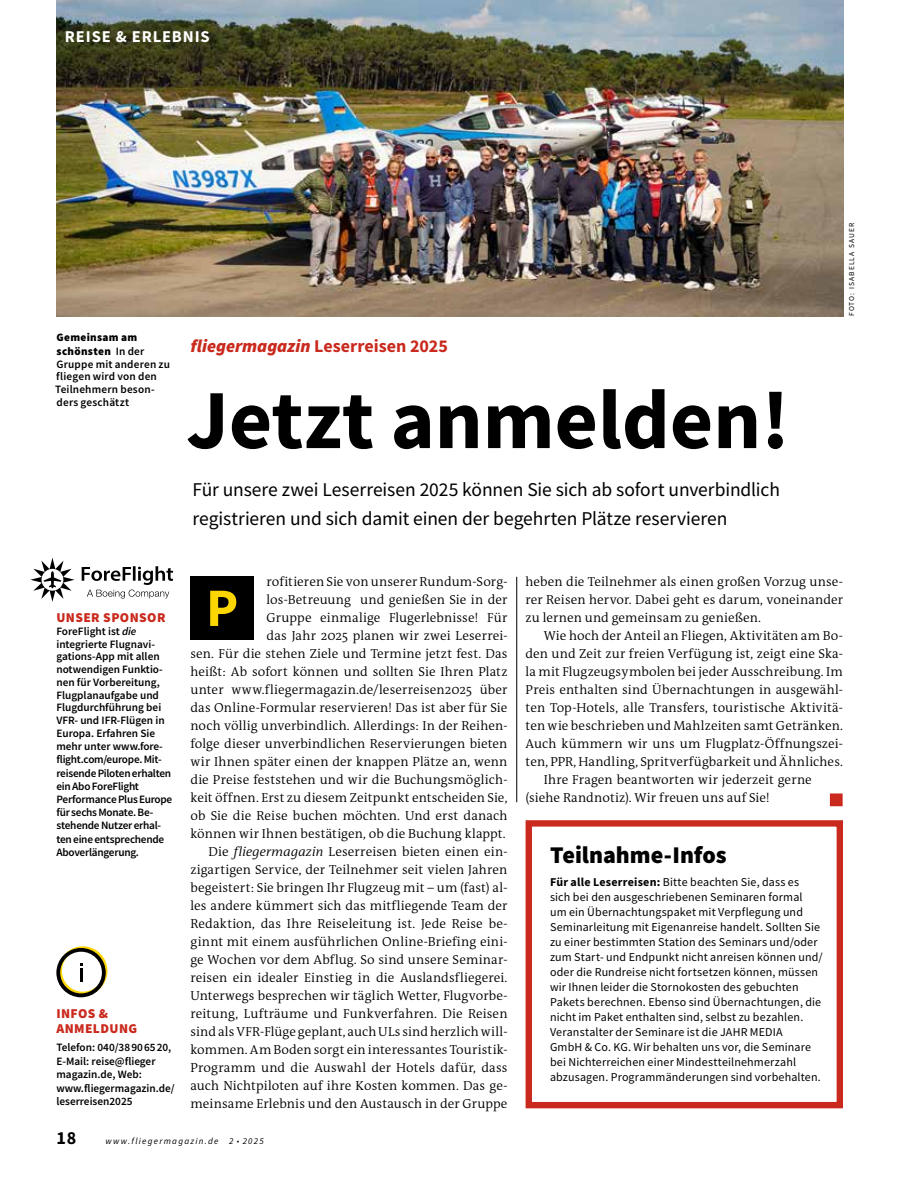
<style>
.page{position:relative;width:915px;height:1191px;background:#fff}
.page>*{position:absolute;margin:0;border:0;box-sizing:border-box;transform-origin:0 0}
.t1{font:700 84px "Source Sans Pro";color:#000}
.t2{font:700 54px "Source Sans Pro";color:#fcd600}
.t3{font:900 24px "Source Sans Pro";color:#000}
.t4{font:19.5px/28.5px "Source Sans Pro";letter-spacing:-.005em;color:#000}
.t5{font:700 18px "Source Sans Pro";color:#ca291d}
.t6{font:700 18px "Source Sans Pro";color:#000}
.t7{font:700 16.5px "Source Sans Pro";letter-spacing:.055em;color:#fff}
.t8{font:900 13.5px/15px "Source Sans Pro";letter-spacing:.03em;color:#ca291d}
.t9{font:300 13.2px/18px "The Antiqua B W4";letter-spacing:.005em;color:#000;text-align:right}
.t10{font:12px/15px "Source Sans Pro";letter-spacing:.01em;color:#000}
.t11{font:600 11.25px/13px "Source Sans Pro";color:#000}
.t12{font:italic 9px "Source Sans Pro";letter-spacing:.14em;color:#000}
.t13{font:7.5px "Source Sans Pro";letter-spacing:.14em;color:#000}
.s1{font-weight:900}
.s2{font-weight:900;font-style:italic}
.s3{font-style:italic}
.s4{font-weight:300}
.s5{font-weight:700}
</style>
<div class="page">
<img style="left:56px;top:0;width:786px;height:316px">
<hr style="left:516px;top:577px;width:1px;height:225px;background:#000">
<div style="left:190px;top:577px;width:64px;height:63px;background:#000"></div>
<div style="left:829px;top:793px;width:13px;height:13px;background:#ca291d"></div>
<svg style="left:56px;top:946px;width:51px;height:51px"></svg>
<svg style="left:30px;top:558px;width:45px;height:44px"></svg>
<svg style="left:82px;top:566px;width:91px;height:32px"></svg>
<div style="left:525px;top:820px;width:317px;height:288px;border:6px solid #ca291d"></div>
<p class="t7" style="left:65px;top:25px;width:146px">REISE &amp; ERLEBNIS</p>
<p class="t11" style="left:55px;top:331px;width:116px"><span class="s1">Gemeinsam am schönsten</span> In der<br>Gruppe mit anderen zu fliegen wird von den<br>Teilnehmern beson&shy;ders geschätzt</p>
<h3 class="t5" style="left:190px;top:334px;width:259px"><span class="s2">fliegermagazin</span> Leserreisen 2025</h3>
<h1 class="t1" style="left:186px;top:363px;width:604px">Jetzt anmelden!</h1>
<h3 class="t4" style="left:192px;top:475px;width:588px">Für unsere zwei Leserreisen 2025 können Sie sich ab sofort unverbindlich registrieren und sich damit einen der begehrten Plätze reservieren</h3>
<p class="t13" style="left:846px;top:316px;width:94px;rotate:-90deg">FOTO: ISABELLA SAUER</p>
<p class="t8" style="left:56px;top:610px;width:111px">UNSER SPONSOR</p>
<p class="t11" style="left:56px;top:624px;width:117px">ForeFlight ist <span class="s3">die </span>integrierte Flugnavi&shy;gations-App mit allen notwendigen Funktio&shy;nen für Vorbereitung,<br>Flugplanaufgabe und<br>Flugdurchführung bei<br>VFR- und IFR-Flügen in<br>Europa. Erfahren Sie mehr unter www.fore&shy;flight.com/europe. Mit&shy;reisende Piloten erhalten ein Abo ForeFlight<br>Performance Plus Europe für sechs Monate. Be&shy;stehende Nutzer erhal&shy;ten eine entsprechende<br>Aboverlängerung.</p>
<p class="t8" style="left:56px;top:1006px;width:82px">INFOS &amp;<br>ANMELDUNG</p>
<p class="t11" style="left:56px;top:1040px;width:120px;line-height:13.5px">Telefon: 040/38 90 65 20,<br>E-Mail: reise@flieger magazin.de, Web: www.fliegermagazin.de/ leserreisen2025</p>
<p class="t9" style="left:190px;top:573px;width:318px">rofitieren Sie von unserer Rundum-Sorg&shy;los-Betreuung und genießen Sie in der<br>Gruppe einmalige Flugerlebnisse! Für<br>das Jahr 2025 planen wir zwei Leserrei-<br>sen. Für die stehen Ziele und Termine jetzt fest. Das heißt: Ab sofort können und sollten Sie Ihren Platz unter www.fliegermagazin.de/leserreisen2025 über das Online-Formular reservieren! Das ist aber für Sie noch völlig unverbindlich. Allerdings: In der Reihen&shy;folge dieser unverbindlichen Reservierungen bieten wir Ihnen später einen der knappen Plätze an, wenn die Preise feststehen und wir die Buchungsmöglich&shy;keit öffnen. Erst zu diesem Zeitpunkt entscheiden Sie, ob Sie die Reise buchen möchten. Und erst danach können wir Ihnen bestätigen, ob die Buchung klappt.<br>Die <span class="s3">fliegermagazin</span> Leserreisen bieten einen ein&shy;zigartigen Service, der Teilnehmer seit vielen Jahren begeistert: Sie bringen Ihr Flugzeug mit – um (fast) al&shy;les andere kümmert sich das mitfliegende Team der Redaktion, das Ihre Reiseleitung ist. Jede Reise be&shy;ginnt mit einem ausführlichen Online-Briefing eini&shy;ge Wochen vor dem Abflug. So sind unsere Seminar&shy;reisen ein idealer Einstieg in die Auslandsfliegerei.<br>Unterwegs besprechen wir täglich Wetter, Flugvorbe&shy;reitung, Lufträume und Funkverfahren. Die Reisen sind als VFR-Flüge geplant, auch ULs sind herzlich will&shy;kommen. Am Boden sorgt ein interessantes Touristik-Programm und die Auswahl der Hotels dafür, dass auch Nichtpiloten auf ihre Kosten kommen. Das ge&shy;meinsame Erlebnis und den Austausch in der Gruppe</p>
<h2 class="t2" style="left:206px;top:571px;width:34px">P</h2>
<h3 class="t6" style="left:56px;top:1126px;width:21px">18</h3>
<p class="t12" style="left:105px;top:1135px;width:160px">www.fliegermagazin.de 2 <span class="s4">•</span> 2025</p>
<p class="t9" style="left:525px;top:573px;width:319px;text-align:justify">heben die Teilnehmer als einen großen Vorzug unse&shy;rer Reisen hervor. Dabei geht es darum, voneinander zu lernen und gemeinsam zu genießen.</p>
<p class="t9" style="left:543px;top:627px;width:301px">Wie hoch der Anteil an Fliegen, Aktivitäten am Bo-</p>
<p class="t9" style="left:525px;top:645px;width:319px">den und Zeit zur freien Verfügung ist, zeigt eine Ska-</p>
<p class="t9" style="left:525px;top:663px;width:319px">la mit Flugzeugsymbolen bei jeder Ausschreibung. Im</p>
<p class="t9" style="left:525px;top:681px;width:319px">Preis enthalten sind Übernachtungen in ausgewähl-</p>
<p class="t9" style="left:525px;top:699px;width:319px">ten Top-Hotels, alle Transfers, touristische Aktivitä-</p>
<p class="t9" style="left:525px;top:717px;width:319px">ten wie beschrieben und Mahlzeiten samt Getränken.</p>
<p class="t9" style="left:525px;top:735px;width:319px">Auch kümmern wir uns um Flugplatz-Öffnungszei-</p>
<p class="t9" style="left:525px;top:753px;width:319px">ten, PPR, Handling, Spritverfügbarkeit und Ähnliches.</p>
<p class="t9" style="left:543px;top:771px;width:269px">Ihre Fragen beantworten wir jederzeit gerne</p>
<p class="t9" style="left:525px;top:788px;width:246px">(siehe Randnotiz). Wir freuen uns auf Sie!</p>
<h3 class="t3" style="left:550px;top:838px;width:178px">Teilnahme-Infos</h3>
<p class="t10" style="left:550px;top:874px;width:274px"><span class="s5">Für alle Leserreisen:</span> Bitte beachten Sie, dass es<br>sich bei den ausgeschriebenen Seminaren formal<br>um ein Übernachtungspaket mit Verpflegung und Seminarleitung mit Eigenanreise handelt. Sollten Sie zu einer bestimmten Station des Seminars und/oder zum Start- und Endpunkt nicht anreisen können und/ oder die Rundreise nicht fortsetzen können, müssen wir Ihnen leider die Stornokosten des gebuchten Pakets berechnen. Ebenso sind Übernachtungen, die nicht im Paket enthalten sind, selbst zu bezahlen.<br>Veranstalter der Seminare ist die JAHR MEDIA<br>GmbH &amp; Co. KG. Wir behalten uns vor, die Seminare bei Nichterreichen einer Mindestteilnehmerzahl abzusagen. Programmänderungen sind vorbehalten.</p>
</div>
